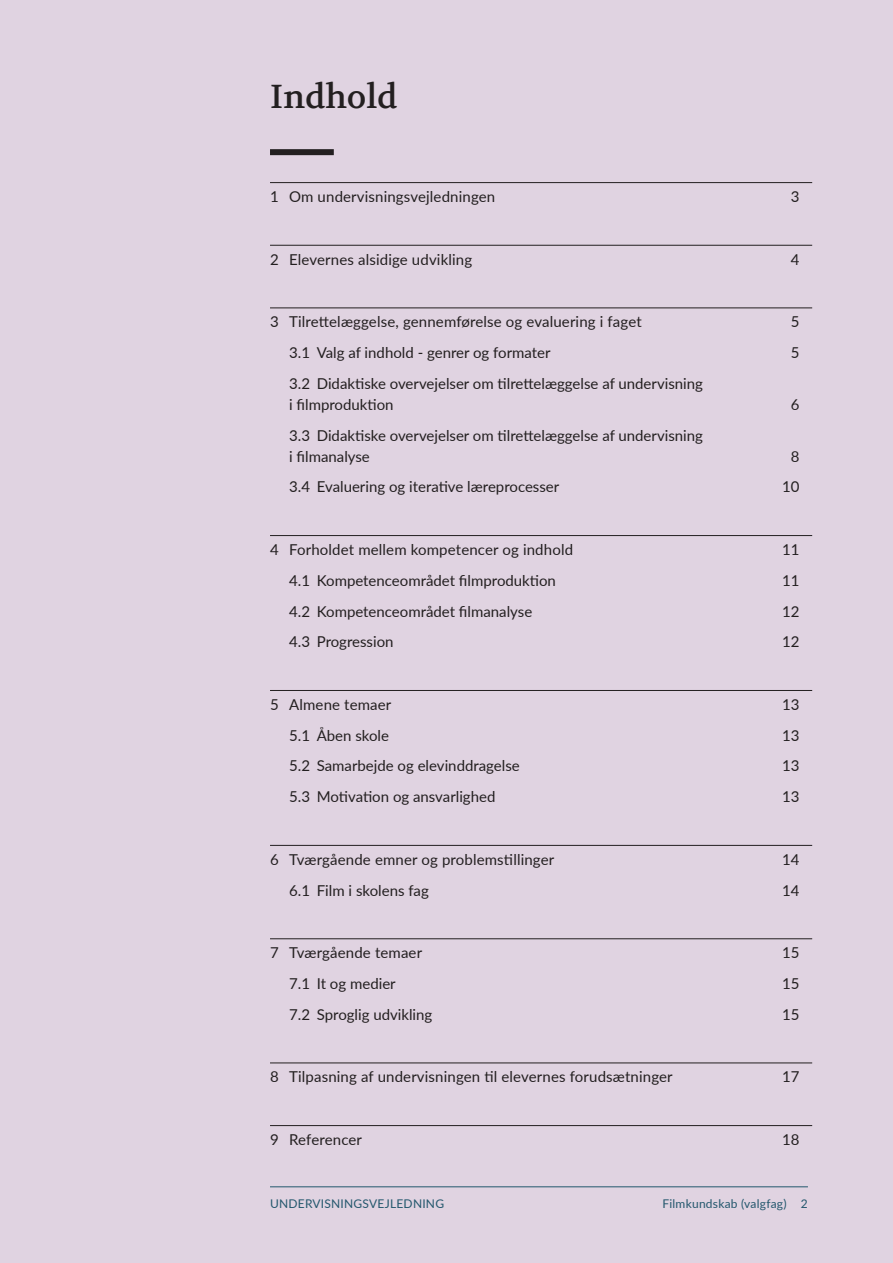
<style>
.page{position:relative;width:893px;height:1263px;background:#e0d3e1}
.page>*{position:absolute;margin:0;border:0;box-sizing:border-box;transform-origin:0 0}
._02_Indhold__ikke_me{font:33px "Volkhov";color:#231f20}
.t1{font:15px/21px "Lato";color:#231f20}
.t2{font:12px "Lato";letter-spacing:.02em;color:#23576d}
</style>
<div class="page">
<hr style="left:270px;top:182px;width:542px;height:1px;background:#231f20">
<hr style="left:270px;top:245px;width:542px;height:1px;background:#231f20">
<hr style="left:270px;top:307px;width:542px;height:1px;background:#231f20">
<hr style="left:270px;top:535px;width:542px;height:1px;background:#231f20">
<hr style="left:270px;top:690px;width:542px;height:1px;background:#231f20">
<hr style="left:270px;top:845px;width:542px;height:1px;background:#231f20">
<hr style="left:270px;top:938px;width:542px;height:1px;background:#231f20">
<hr style="left:270px;top:1062px;width:542px;height:1px;background:#231f20">
<hr style="left:270px;top:1125px;width:542px;height:1px;background:#231f20">
<div style="left:270px;top:149px;width:64px;height:6px;background:#231f20"></div>
<hr style="left:270px;top:1186px;width:538px;height:1px;background:#23576d">
<p class="_02_Indhold__ikke_me" style="left:270px;top:76px;width:129px">Indhold</p>
<p class="t1" style="left:270px;top:186px;width:227px">1 Om undervisningsvejledningen</p>
<p class="t1" style="left:791px;top:186px;width:10px">3</p>
<p class="t1" style="left:270px;top:248px;width:204px">2 Elevernes alsidige udvikling</p>
<p class="t1" style="left:791px;top:248px;width:10px">4</p>
<p class="t1" style="left:270px;top:311px;width:373px">3 Tilrettelæggelse, gennemførelse og evaluering i faget</p>
<p class="t1" style="left:791px;top:311px;width:10px">5</p>
<p class="t1" style="left:289px;top:342px;width:263px">3.1 Valg af indhold - genrer og formater</p>
<p class="t1" style="left:791px;top:342px;width:10px">5</p>
<p class="t1" style="left:289px;top:372px;width:415px">3.2 Didaktiske overvejelser om tilrettelæggelse af undervisning i filmproduktion</p>
<p class="t1" style="left:791px;top:393px;width:10px">6</p>
<p class="t1" style="left:289px;top:424px;width:415px">3.3 Didaktiske overvejelser om tilrettelæggelse af undervisning i filmanalyse</p>
<p class="t1" style="left:791px;top:445px;width:10px">8</p>
<p class="t1" style="left:289px;top:476px;width:272px">3.4 Evaluering og iterative læreprocesser</p>
<p class="t1" style="left:782px;top:476px;width:19px">10</p>
<p class="t1" style="left:270px;top:538px;width:305px">4 Forholdet mellem kompetencer og indhold</p>
<p class="t1" style="left:782px;top:538px;width:19px">11</p>
<p class="t1" style="left:289px;top:569px;width:268px">4.1 Kompetenceområdet filmproduktion</p>
<p class="t1" style="left:782px;top:569px;width:19px">11</p>
<p class="t1" style="left:289px;top:600px;width:245px">4.2 Kompetenceområdet filmanalyse</p>
<p class="t1" style="left:782px;top:600px;width:19px">12</p>
<p class="t1" style="left:289px;top:631px;width:106px">4.3 Progression</p>
<p class="t1" style="left:782px;top:631px;width:19px">12</p>
<p class="t1" style="left:270px;top:693px;width:123px">5 Almene temaer</p>
<p class="t1" style="left:782px;top:693px;width:19px">13</p>
<p class="t1" style="left:289px;top:724px;width:101px">5.1 Åben skole</p>
<p class="t1" style="left:782px;top:724px;width:19px">13</p>
<p class="t1" style="left:289px;top:755px;width:232px">5.2 Samarbejde og elevinddragelse</p>
<p class="t1" style="left:782px;top:755px;width:19px">13</p>
<p class="t1" style="left:289px;top:786px;width:208px">5.3 Motivation og ansvarlighed</p>
<p class="t1" style="left:782px;top:786px;width:19px">13</p>
<p class="t1" style="left:270px;top:848px;width:286px">6 Tværgående emner og problemstillinger</p>
<p class="t1" style="left:782px;top:848px;width:19px">14</p>
<p class="t1" style="left:289px;top:879px;width:141px">6.1 Film i skolens fag</p>
<p class="t1" style="left:782px;top:879px;width:19px">14</p>
<p class="t1" style="left:270px;top:942px;width:154px">7 Tværgående temaer</p>
<p class="t1" style="left:782px;top:942px;width:19px">15</p>
<p class="t1" style="left:289px;top:972px;width:108px">7.1 It og medier</p>
<p class="t1" style="left:782px;top:972px;width:19px">15</p>
<p class="t1" style="left:289px;top:1003px;width:145px">7.2 Sproglig udvikling</p>
<p class="t1" style="left:782px;top:1003px;width:19px">15</p>
<p class="t1" style="left:270px;top:1066px;width:404px">8 Tilpasning af undervisningen til elevernes forudsætninger</p>
<p class="t1" style="left:782px;top:1066px;width:19px">17</p>
<p class="t1" style="left:270px;top:1128px;width:94px">9 Referencer</p>
<p class="t1" style="left:782px;top:1128px;width:19px">18</p>
<p class="t2" style="left:270px;top:1195px;width:176px">UNDERVISNINGSVEJLEDNING</p>
<p class="t2" style="left:662px;top:1195px;width:147px">Filmkundskab (valgfag) 2</p>
</div>
